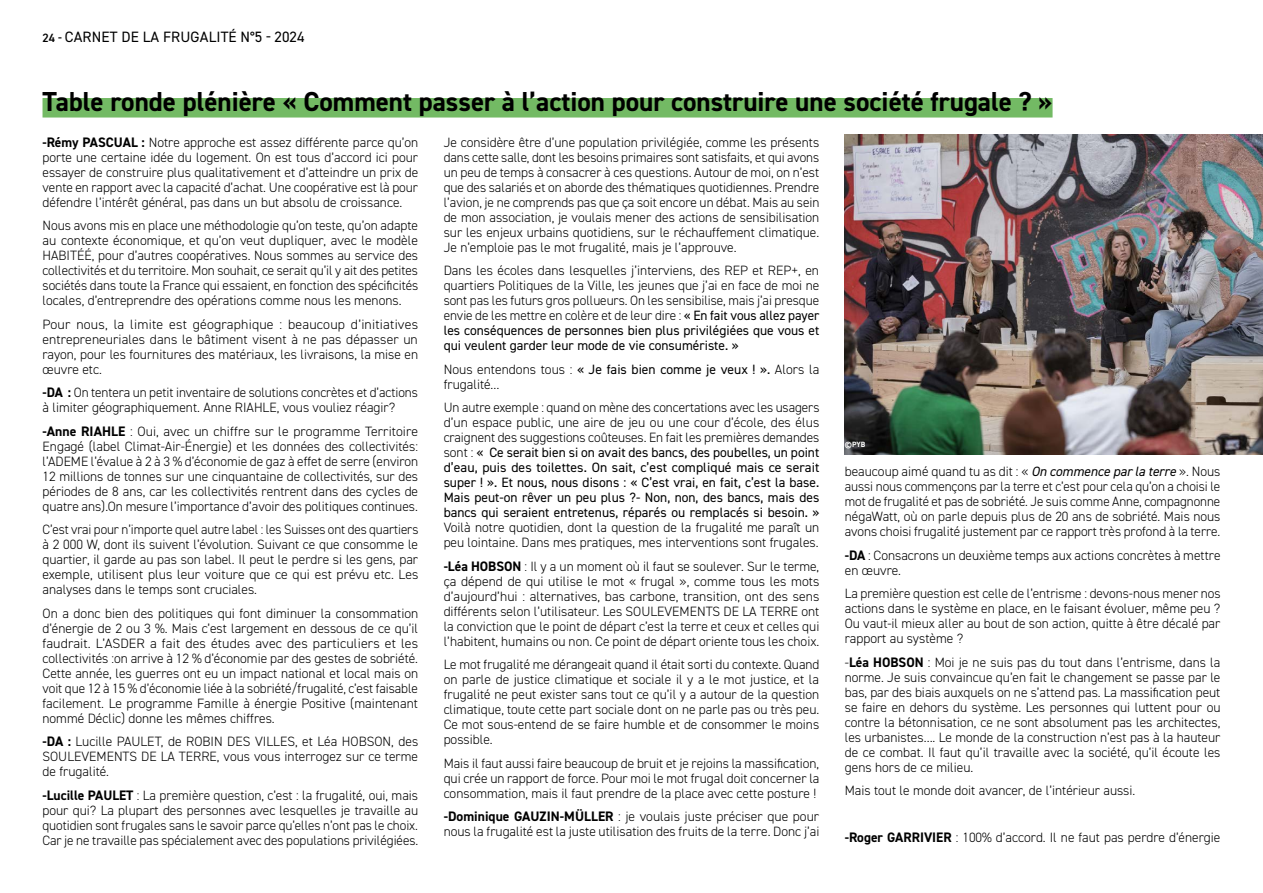
<style>
.page{position:relative;width:1263px;height:893px;background:#fff}
.page>*{position:absolute;margin:0;border:0;box-sizing:border-box;transform-origin:0 0}
.t1{font:700 27px "DIN2014";color:#000}
.t2{font:15px "DIN2014";letter-spacing:.01em;color:#000}
.t3{font:300 13.5px/15px "DIN2014";color:#000;text-align:justify}
.t4{font:13.5px/15px "DIN2014";color:#000;text-align:justify}
.t5{font:700 7.5px "DIN2014";color:#fff}
.s1{font-weight:600;font-size:12px}
.s2{font-weight:700}
.s3{font-weight:400}
.s4{font-weight:300}
.s5{font-weight:400;font-style:italic}
</style>
<div class="page">
<div style="left:43px;top:98px;width:1009px;height:20px;background:#73ba64"></div>
<img style="left:845px;top:135px;width:418px;height:320px">
<p class="t2" style="left:43px;top:27px;width:264px"><span class="s1">24 -</span> CARNET DE LA FRUGALITÉ N°5 - 2024</p>
<h1 class="t1" style="left:43px;top:84px;width:1011px">Table ronde plénière « Comment passer à l’action pour construire une société frugale ? »</h1>
<p class="t3" style="left:43px;top:134px;width:377px"><span class="s2">-Rémy PASCUAL :</span> Notre approche est assez différente parce qu’on porte une certaine idée du logement. On est tous d’accord ici pour essayer de construire plus qualitativement et d’atteindre un prix de vente en rapport avec la capacité d’achat. Une coopérative est là pour défendre l’intérêt général, pas dans un but absolu de croissance.</p>
<p class="t3" style="left:43px;top:218px;width:377px">Nous avons mis en place une méthodologie qu’on teste, qu’on adapte au contexte économique, et qu’on veut dupliquer, avec le modèle HABITÉÉ, pour d’autres coopératives. Nous sommes au service des collectivités et du territoire. Mon souhait, ce serait qu’il y ait des petites sociétés dans toute la France qui essaient, en fonction des spécificités locales, d’entreprendre des opérations comme nous les menons.</p>
<p class="t3" style="left:43px;top:316px;width:377px">Pour nous, la limite est géographique : beaucoup d’initiatives entrepreneuriales dans le bâtiment visent à ne pas dépasser un rayon, pour les fournitures des matériaux, les livraisons, la mise en œuvre etc.</p>
<p class="t3" style="left:43px;top:385px;width:377px"><span class="s2">-DA :</span> On tentera un petit inventaire de solutions concrètes et d’actions à limiter géographiquement. Anne RIAHLE, vous vouliez réagir?</p>
<p class="t3" style="left:43px;top:423px;width:377px"><span class="s2">-Anne RIAHLE</span> : Oui, avec un chiffre sur le programme Territoire Engagé (label Climat-Air-Énergie) et les données des collectivités: l’ADEME l’évalue à 2 à 3 % d’économie de gaz à effet de serre (environ 12 millions de tonnes sur une cinquantaine de collectivités, sur des périodes de 8 ans, car les collectivités rentrent dans des cycles de quatre ans).On mesure l’importance d’avoir des politiques continues.</p>
<p class="t3" style="left:43px;top:522px;width:377px">C’est vrai pour n’importe quel autre label : les Suisses ont des quartiers à 2 000 W, dont ils suivent l’évolution. Suivant ce que consomme le quartier, il garde au pas son label. Il peut le perdre si les gens, par exemple, utilisent plus leur voiture que ce qui est prévu etc. Les analyses dans le temps sont cruciales.</p>
<p class="t3" style="left:43px;top:605px;width:377px">On a donc bien des politiques qui font diminuer la consommation d’énergie de 2 ou 3 %. Mais c’est largement en dessous de ce qu’il faudrait. L’ASDER a fait des études avec des particuliers et les collectivités :on arrive à 12 % d’économie par des gestes de sobriété.<br>Cette année, les guerres ont eu un impact national et local mais on voit que 12 à 15 % d’économie liée à la sobriété/frugalité, c’est faisable facilement. Le programme Famille à énergie Positive (maintenant nommé Déclic) donne les mêmes chiffres.</p>
<p class="t3" style="left:43px;top:734px;width:377px"><span class="s2">-DA :</span> Lucille PAULET, de ROBIN DES VILLES, et Léa HOBSON, des SOULEVEMENTS DE LA TERRE, vous vous interrogez sur ce terme de frugalité.</p>
<p class="t3" style="left:43px;top:787px;width:377px"><span class="s2">-Lucille PAULET</span> : La première question, c’est : la frugalité, oui, mais pour qui? La plupart des personnes avec lesquelles je travaille au quotidien sont frugales sans le savoir parce qu’elles n’ont pas le choix.<br>Car je ne travaille pas spécialement avec des populations privilégiées.</p>
<p class="t3" style="left:444px;top:134px;width:377px">Je considère être d’une population privilégiée, comme les présents dans cette salle, dont les besoins primaires sont satisfaits, et qui avons un peu de temps à consacrer à ces questions. Autour de moi, on n’est que des salariés et on aborde des thématiques quotidiennes. Prendre l’avion, je ne comprends pas que ça soit encore un débat. Mais au sein de mon association, je voulais mener des actions de sensibilisation sur les enjeux urbains quotidiens, sur le réchauffement climatique.<br>Je n’emploie pas le mot frugalité, mais je l’approuve.</p>
<p class="t3" style="left:444px;top:263px;width:377px">Dans les écoles dans lesquelles j’interviens, des REP et REP+, en quartiers Politiques de la Ville, les jeunes que j’ai en face de moi ne sont pas les futurs gros pollueurs. On les sensibilise, mais j’ai presque envie de les mettre en colère et de leur dire : <span class="s3">« En fait vous allez payer les conséquences de personnes bien plus privilégiées que vous et qui veulent garder leur mode de vie consumériste. »</span></p>
<p class="t3" style="left:444px;top:361px;width:377px">Nous entendons tous : <span class="s3">« Je fais bien comme je veux ! ».</span> Alors la frugalité…</p>
<p class="t4" style="left:444px;top:400px;width:377px"><span class="s4">Un autre exemple : quand on mène des concertations avec les usagers d’un espace public, une aire de jeu ou une cour d’école, des élus craignent des suggestions coûteuses. En fait les premières demandes sont :</span> « Ce serait bien si on avait des bancs, des poubelles, un point d’eau, puis des toilettes. On sait, c’est compliqué mais ce serait super ! ». Et nous, nous disons : « C’est vrai, en fait, c’est la base.<br>Mais peut-on rêver un peu plus ?- Non, non, des bancs, mais des bancs qui seraient entretenus, réparés ou remplacés si besoin. »</p>
<p class="t3" style="left:444px;top:520px;width:377px">Voilà notre quotidien, dont la question de la frugalité me paraît un peu lointaine. Dans mes pratiques, mes interventions sont frugales.</p>
<p class="t3" style="left:444px;top:558px;width:377px"><span class="s2">-Léa HOBSON</span> : Il y a un moment où il faut se soulever. Sur le terme, ça dépend de qui utilise le mot « frugal », comme tous les mots d’aujourd’hui : alternatives, bas carbone, transition, ont des sens différents selon l’utilisateur. Les SOULEVEMENTS DE LA TERRE ont la conviction que le point de départ c’est la terre et ceux et celles qui l’habitent, humains ou non. Ce point de départ oriente tous les choix.</p>
<p class="t3" style="left:444px;top:657px;width:377px">Le mot frugalité me dérangeait quand il était sorti du contexte. Quand on parle de justice climatique et sociale il y a le mot justice, et la frugalité ne peut exister sans tout ce qu’il y a autour de la question climatique, toute cette part sociale dont on ne parle pas ou très peu.<br>Ce mot sous-entend de se faire humble et de consommer le moins possible.</p>
<p class="t3" style="left:444px;top:755px;width:377px">Mais il faut aussi faire beaucoup de bruit et je rejoins la massification, qui crée un rapport de force. Pour moi le mot frugal doit concerner la consommation, mais il faut prendre de la place avec cette posture !</p>
<p class="t3" style="left:444px;top:809px;width:377px"><span class="s2">-Dominique GAUZIN-MÜLLER</span> : je voulais juste préciser que pour nous la frugalité est la juste utilisation des fruits de la terre. Donc j’ai</p>
<p class="t5" style="left:845px;top:439px;width:22px">©PYB</p>
<p class="t3" style="left:845px;top:464px;width:377px">beaucoup aimé quand tu as dit : « <span class="s5">On commence par la terre</span> ». Nous aussi nous commençons par la terre et c’est pour cela qu’on a choisi le mot de frugalité et pas de sobriété. Je suis comme Anne, compagnonne négaWatt, où on parle depuis plus de 20 ans de sobriété. Mais nous avons choisi frugalité justement par ce rapport très profond à la terre.</p>
<p class="t3" style="left:845px;top:547px;width:377px"><span class="s2">-DA</span> : Consacrons un deuxième temps aux actions concrètes à mettre en œuvre.</p>
<p class="t3" style="left:845px;top:586px;width:377px">La première question est celle de l’entrisme : devons-nous mener nos actions dans le système en place, en le faisant évoluer, même peu ?<br>Ou vaut-il mieux aller au bout de son action, quitte à être décalé par rapport au système ?</p>
<p class="t3" style="left:845px;top:654px;width:377px">-<span class="s2">Léa HOBSON</span> : Moi je ne suis pas du tout dans l’entrisme, dans la norme. Je suis convaincue qu’en fait le changement se passe par le bas, par des biais auxquels on ne s’attend pas. La massification peut se faire en dehors du système. Les personnes qui luttent pour ou contre la bétonnisation, ce ne sont absolument pas les architectes, les urbanistes…. Le monde de la construction n’est pas à la hauteur de ce combat. Il faut qu’il travaille avec la société, qu’il écoute les gens hors de ce milieu.</p>
<p class="t3" style="left:845px;top:783px;width:292px">Mais tout le monde doit avancer, de l’intérieur aussi.</p>
<p class="t3" style="left:845px;top:830px;width:377px"><span class="s2">-Roger GARRIVIER</span> : 100% d’accord. Il ne faut pas perdre d’énergie</p>
</div>
